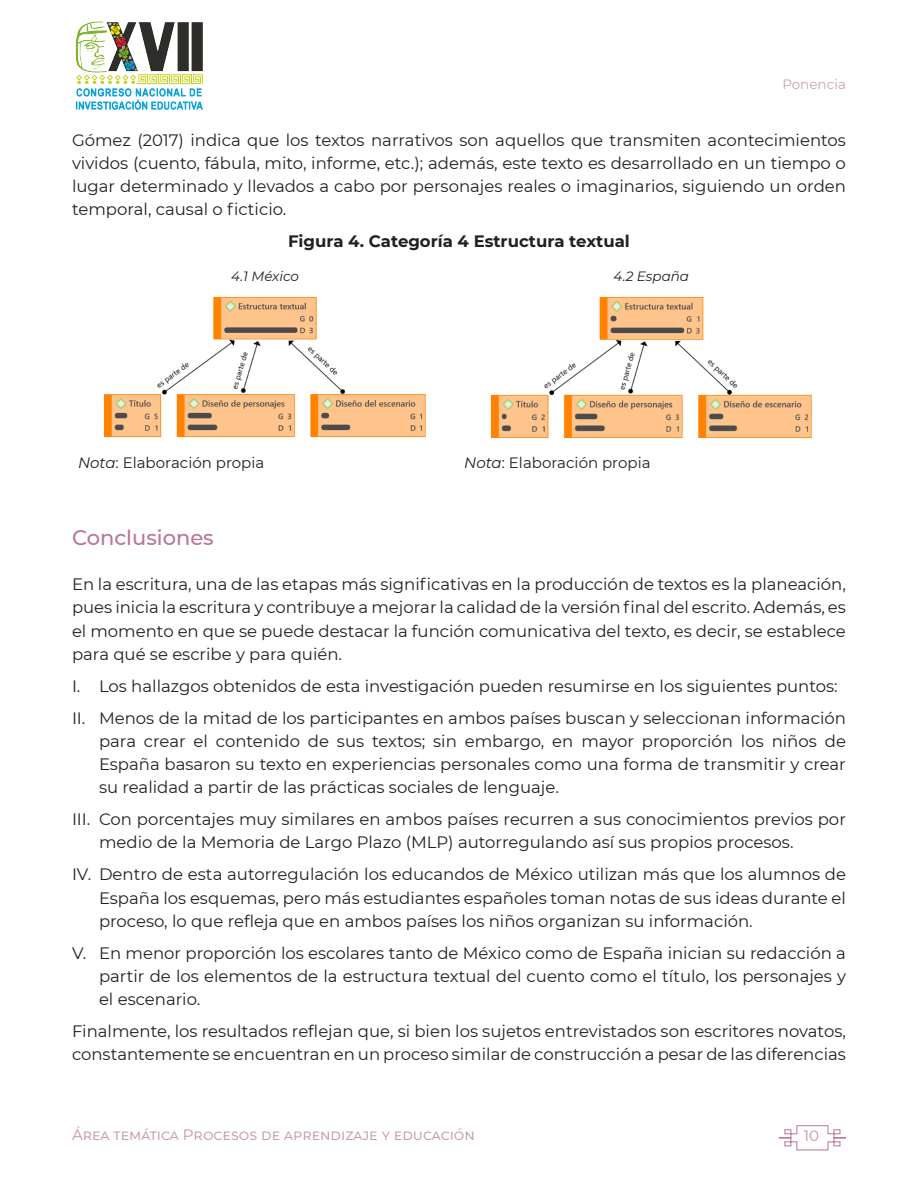
<style>
.page{position:relative;width:918px;height:1188px;background:#fff}
.page>*{position:absolute;margin:0;border:0;box-sizing:border-box;transform-origin:0 0}
.Titulo_2{font:500 21px "Montserrat";color:#b87699}
.body{font:16.5px/23.1px "Montserrat";color:#231f20;text-align:justify}
.Tabla_y_Figuras_Tit{font:700 16.5px "Montserrat";color:#231f20}
.t1{font:15px "Montserrat";color:#c691ad}
.body-2{font:15px "Montserrat";color:#231f20}
.TABLAS{font:italic 13.5px "Montserrat";color:#231f20}
.t2{font:13.5px "Montserrat";color:#cd9fb8}
.s1{font-style:italic}
</style>
<div class="page">
<svg style="left:778px;top:1125px;width:68px;height:26px"></svg>
<img style="left:75px;top:21px;width:128px;height:89px">
<img style="left:103px;top:296px;width:323px;height:142px">
<img style="left:490px;top:296px;width:322px;height:143px">
<p class="t2" style="left:782px;top:75px;width:65px">Ponencia</p>
<p class="body" style="left:72px;top:128px;width:776px">Gómez (2017) indica que los textos narrativos son aquellos que transmiten acontecimientos vividos (cuento, fábula, mito, informe, etc.); además, este texto es desarrollado en un tiempo o lugar determinado y llevados a cabo por personajes reales o imaginarios, siguiendo un orden temporal, causal o ficticio.</p>
<p class="Tabla_y_Figuras_Tit" style="left:288px;top:230px;width:343px">Figura 4. Categoría 4 Estructura textual</p>
<p class="TABLAS" style="left:231px;top:267px;width:69px">4.1 México</p>
<p class="TABLAS" style="left:614px;top:267px;width:77px">4.2 España</p>
<p class="body-2" style="left:78px;top:452px;width:188px"><span class="s1">Nota</span>: Elaboración propia</p>
<p class="body-2" style="left:464px;top:452px;width:188px"><span class="s1">Nota</span>: Elaboración propia</p>
<p class="Titulo_2" style="left:72px;top:522px;width:143px">Conclusiones</p>
<p class="body" style="left:72px;top:572px;width:776px">En la escritura, una de las etapas más significativas en la producción de textos es la planeación, pues inicia la escritura y contribuye a mejorar la calidad de la versión final del escrito. Además, es el momento en que se puede destacar la función comunicativa del texto, es decir, se establece para qué se escribe y para quién.</p>
<p class="body" style="left:72px;top:674px;width:767px">I. Los hallazgos obtenidos de esta investigación pueden resumirse en los siguientes puntos:</p>
<p class="body" style="left:99px;top:706px;width:748px;text-indent:-27px">II. Menos de la mitad de los participantes en ambos países buscan y seleccionan información para crear el contenido de sus textos; sin embargo, en mayor proporción los niños de España basaron su texto en experiencias personales como una forma de transmitir y crear su realidad a partir de las prácticas sociales de lenguaje.</p>
<p class="body" style="left:99px;top:807px;width:748px;text-indent:-27px">III. Con porcentajes muy similares en ambos países recurren a sus conocimientos previos por medio de la Memoria de Largo Plazo (MLP) autorregulando así sus propios procesos.</p>
<p class="body" style="left:99px;top:862px;width:749px;text-indent:-27px">IV. Dentro de esta autorregulación los educandos de México utilizan más que los alumnos de España los esquemas, pero más estudiantes españoles toman notas de sus ideas durante el proceso, lo que refleja que en ambos países los niños organizan su información.</p>
<p class="body" style="left:99px;top:941px;width:749px;text-indent:-27px">V. En menor proporción los escolares tanto de México como de España inician su redacción a partir de los elementos de la estructura textual del cuento como el título, los personajes y el escenario.</p>
<p class="body" style="left:72px;top:1019px;width:776px">Finalmente, los resultados reflejan que, si bien los sujetos entrevistados son escritores novatos, constantemente se encuentran en un proceso similar de construcción a pesar de las diferencias</p>
<p class="t1" style="left:72px;top:1124px;width:404px">Área temática Procesos de aprendizaje y educación</p>
<p class="t1" style="left:804px;top:1125px;width:17px">10</p>
</div>
